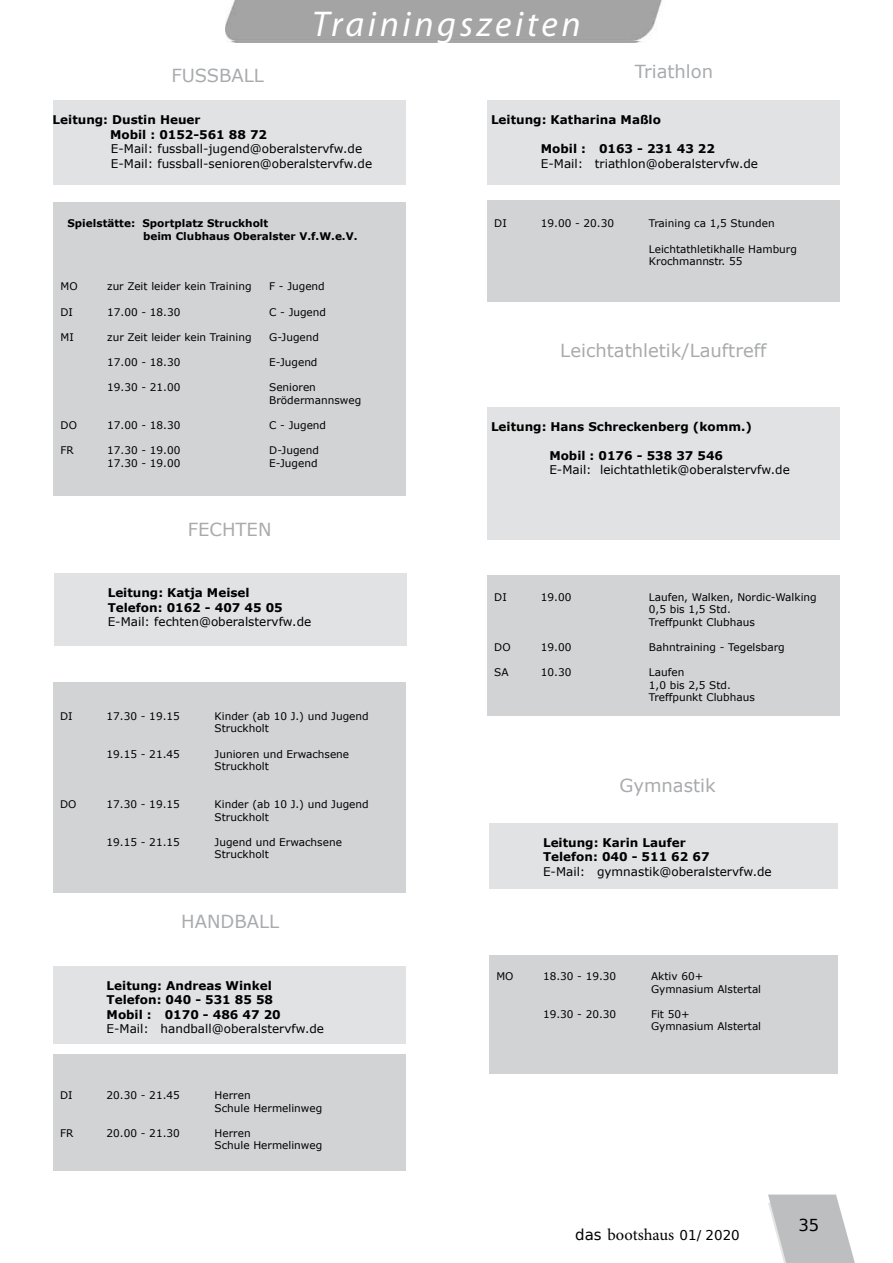
<style>
.page{position:relative;width:893px;height:1263px;background:#fff}
.page>*{position:absolute;margin:0;border:0;box-sizing:border-box;transform-origin:0 0}
.t1{font:italic 36px "Myriad Pro";letter-spacing:.1em;color:#fff}
.t2{font:18px "Verdana";color:#a8aaad}
.t3{font:16.5px "Minion Pro";letter-spacing:-.005em;color:#000}
.t4{font:16.5px "Bitstream Vera Sans";color:#000}
.t5{font:700 12px/14.4px "Verdana";color:#000}
.t6{font:12px/14.4px "Verdana";color:#000}
.t7{font:10.5px/12.6px "Verdana";color:#000}
.t8{font:700 10.5px/12.6px "Verdana";color:#000}
.s1{font-family:"Bitstream Vera Sans";font-size:15px}
.s2{font-family:"Bitstream Vera Sans";font-size:13.5px}
</style>
<div class="page">
<img style="left:230px;top:41px;width:412px;height:1px">
<svg style="left:768px;top:1194px;width:87px;height:69px"></svg>
<div style="left:53px;top:1054px;width:353px;height:117px;background:#d2d3d5"></div>
<div style="left:53px;top:966px;width:353px;height:78px;background:#e1e2e3"></div>
<div style="left:54px;top:574px;width:353px;height:72px;background:#e1e2e3"></div>
<div style="left:53px;top:101px;width:353px;height:84px;background:#e1e2e3"></div>
<div style="left:53px;top:202px;width:353px;height:293px;background:#d2d3d5"></div>
<div style="left:53px;top:682px;width:353px;height:211px;background:#d2d3d5"></div>
<div style="left:487px;top:408px;width:353px;height:132px;background:#e1e2e3"></div>
<div style="left:487px;top:575px;width:353px;height:141px;background:#d2d3d5"></div>
<div style="left:225px;top:0;width:437px;height:41px;background:#a4a4a4"></div>
<div style="left:489px;top:955px;width:349px;height:119px;background:#d2d3d5"></div>
<div style="left:489px;top:823px;width:349px;height:65px;background:#e1e2e3"></div>
<div style="left:487px;top:101px;width:353px;height:84px;background:#e1e2e3"></div>
<div style="left:487px;top:200px;width:353px;height:101px;background:#d2d3d5"></div>
<h1 class="t1" style="left:312px;top:1px;width:270px">Trainingszeiten</h1>
<h2 class="t2" style="left:171px;top:64px;width:94px">FUSSBALL</h2>
<p class="t5" style="left:110px;top:113px;width:159px;text-indent:-57px">Leitung: Dustin Heuer<br>Mobil : 0152-561 88 72</p>
<p class="t6" style="left:111px;top:142px;width:263px">E-Mail: fussball-jugend@oberalstervfw.de<br>E-Mail: fussball-senioren@oberalstervfw.de</p>
<p class="t8" style="left:143px;top:217px;width:216px;text-indent:-76px">Spielstätte: Sportplatz Struckholt<br>beim Clubhaus Oberalster V.f.W.e.V.</p>
<p class="t7" style="left:61px;top:281px;width:19px">MO</p>
<p class="t7" style="left:107px;top:281px;width:146px">zur Zeit leider kein Training</p>
<p class="t7" style="left:269px;top:281px;width:57px">F - Jugend</p>
<p class="t7" style="left:61px;top:306px;width:14px">DI</p>
<p class="t7" style="left:107px;top:306px;width:75px">17.00 - 18.30</p>
<p class="t7" style="left:269px;top:306px;width:58px">C - Jugend</p>
<p class="t7" style="left:61px;top:331px;width:15px">MI</p>
<p class="t7" style="left:107px;top:331px;width:146px">zur Zeit leider kein Training</p>
<p class="t7" style="left:269px;top:331px;width:51px">G-Jugend</p>
<p class="t7" style="left:107px;top:356px;width:75px">17.00 - 18.30</p>
<p class="t7" style="left:269px;top:356px;width:50px">E-Jugend</p>
<p class="t7" style="left:107px;top:381px;width:75px">19.30 - 21.00</p>
<p class="t7" style="left:269px;top:381px;width:94px">Senioren<br>Brödermannsweg</p>
<p class="t7" style="left:61px;top:419px;width:18px">DO</p>
<p class="t7" style="left:107px;top:419px;width:75px">17.00 - 18.30</p>
<p class="t7" style="left:269px;top:419px;width:58px">C - Jugend</p>
<p class="t7" style="left:61px;top:444px;width:15px">FR</p>
<p class="t7" style="left:107px;top:444px;width:75px">17.30 - 19.00</p>
<p class="t7" style="left:269px;top:444px;width:51px">D-Jugend</p>
<p class="t7" style="left:107px;top:457px;width:75px">17.30 - 19.00</p>
<p class="t7" style="left:269px;top:457px;width:50px">E-Jugend</p>
<h2 class="t2" style="left:188px;top:518px;width:85px">FECHTEN</h2>
<p class="t5" style="left:108px;top:586px;width:177px">Leitung: Katja Meisel<br>Telefon: 0162 - 407 45 05</p>
<p class="t6" style="left:108px;top:615px;width:205px">E-Mail: fechten@oberalstervfw.de</p>
<p class="t7" style="left:60px;top:710px;width:14px">DI</p>
<p class="t7" style="left:107px;top:710px;width:75px">17.30 - 19.15</p>
<p class="t7" style="left:215px;top:710px;width:156px">Kinder (ab 10 J.) und Jugend<br>Struckholt</p>
<p class="t7" style="left:107px;top:748px;width:75px">19.15 - 21.45</p>
<p class="t7" style="left:215px;top:748px;width:136px">Junioren und Erwachsene<br>Struckholt</p>
<p class="t7" style="left:60px;top:798px;width:18px">DO</p>
<p class="t7" style="left:107px;top:798px;width:75px">17.30 - 19.15</p>
<p class="t7" style="left:215px;top:798px;width:156px">Kinder (ab 10 J.) und Jugend<br>Struckholt</p>
<p class="t7" style="left:107px;top:836px;width:75px">19.15 - 21.15</p>
<p class="t7" style="left:215px;top:836px;width:129px">Jugend und Erwachsene<br>Struckholt</p>
<h2 class="t2" style="left:181px;top:910px;width:99px">HANDBALL</h2>
<p class="t5" style="left:107px;top:978px;width:176px">Leitung: Andreas Winkel<br>Telefon: 040 - 531 85 58<br>Mobil : 0170 - 486 47 20</p>
<p class="t6" style="left:107px;top:1022px;width:219px">E-Mail: handball@oberalstervfw.de</p>
<p class="t7" style="left:60px;top:1089px;width:14px">DI</p>
<p class="t7" style="left:107px;top:1089px;width:75px">20.30 - 21.45</p>
<p class="t7" style="left:215px;top:1089px;width:109px">Herren<br>Schule Hermelinweg</p>
<p class="t7" style="left:60px;top:1127px;width:15px">FR</p>
<p class="t7" style="left:107px;top:1127px;width:75px">20.00 - 21.30</p>
<p class="t7" style="left:215px;top:1127px;width:109px">Herren<br>Schule Hermelinweg</p>
<h2 class="t2" style="left:635px;top:60px;width:80px">Triathlon</h2>
<p class="t5" style="left:491px;top:113px;width:171px">Leitung: Katharina Maßlo</p>
<p class="t5" style="left:541px;top:142px;width:176px">Mobil : 0163 - 231 43 22</p>
<p class="t6" style="left:541px;top:156px;width:219px">E-Mail: triathlon@oberalstervfw.de</p>
<p class="t7" style="left:494px;top:217px;width:14px">DI</p>
<p class="t7" style="left:541px;top:217px;width:75px">19.00 - 20.30</p>
<p class="t7" style="left:649px;top:217px;width:127px">Training ca 1,5 Stunden</p>
<p class="t7" style="left:649px;top:243px;width:149px">Leichtathletikhalle Hamburg<br>Krochmannstr. 55</p>
<h2 class="t2" style="left:560px;top:338px;width:208px">Leichtathletik/Lauftreff</h2>
<p class="t5" style="left:491px;top:420px;width:262px">Leitung: Hans Schreckenberg (komm.)</p>
<p class="t5" style="left:549px;top:449px;width:175px">Mobil : 0176 - 538 37 546</p>
<p class="t6" style="left:549px;top:463px;width:242px">E-Mail: leichtathletik@oberalstervfw.de</p>
<p class="t7" style="left:494px;top:591px;width:14px">DI</p>
<p class="t7" style="left:541px;top:591px;width:32px">19.00</p>
<p class="t7" style="left:649px;top:591px;width:169px">Laufen, Walken, Nordic-Walking<br>0,5 bis 1,5 Std.<br>Treffpunkt Clubhaus</p>
<p class="t7" style="left:494px;top:641px;width:18px">DO</p>
<p class="t7" style="left:541px;top:641px;width:32px">19.00</p>
<p class="t7" style="left:649px;top:641px;width:137px">Bahntraining - Tegelsbarg</p>
<p class="t7" style="left:494px;top:666px;width:16px">SA</p>
<p class="t7" style="left:541px;top:666px;width:32px">10.30</p>
<p class="t7" style="left:649px;top:666px;width:107px">Laufen<br>1,0 bis 2,5 Std.<br>Treffpunkt Clubhaus</p>
<h2 class="t2" style="left:619px;top:774px;width:98px">Gymnastik</h2>
<p class="t5" style="left:543px;top:835px;width:168px">Leitung: Karin Laufer<br>Telefon: 040 - 511 62 67</p>
<p class="t6" style="left:543px;top:864px;width:230px">E-Mail: gymnastik@oberalstervfw.de</p>
<p class="t7" style="left:496px;top:970px;width:19px">MO</p>
<p class="t7" style="left:543px;top:970px;width:75px">18.30 - 19.30</p>
<p class="t7" style="left:651px;top:970px;width:112px">Aktiv 60+<br>Gymnasium Alstertal</p>
<p class="t7" style="left:543px;top:1008px;width:75px">19.30 - 20.30</p>
<p class="t7" style="left:651px;top:1008px;width:112px">Fit 50+<br>Gymnasium Alstertal</p>
<h3 class="t4" style="left:798px;top:1216px;width:22px">35</h3>
<h3 class="t3" style="left:575px;top:1224px;width:166px"><span class="s1">das</span> bootshaus <span class="s2">01/ 2020</span></h3>
<h3 class="t4" style="left:800px;top:1224px;width:22px">35</h3>
</div>
